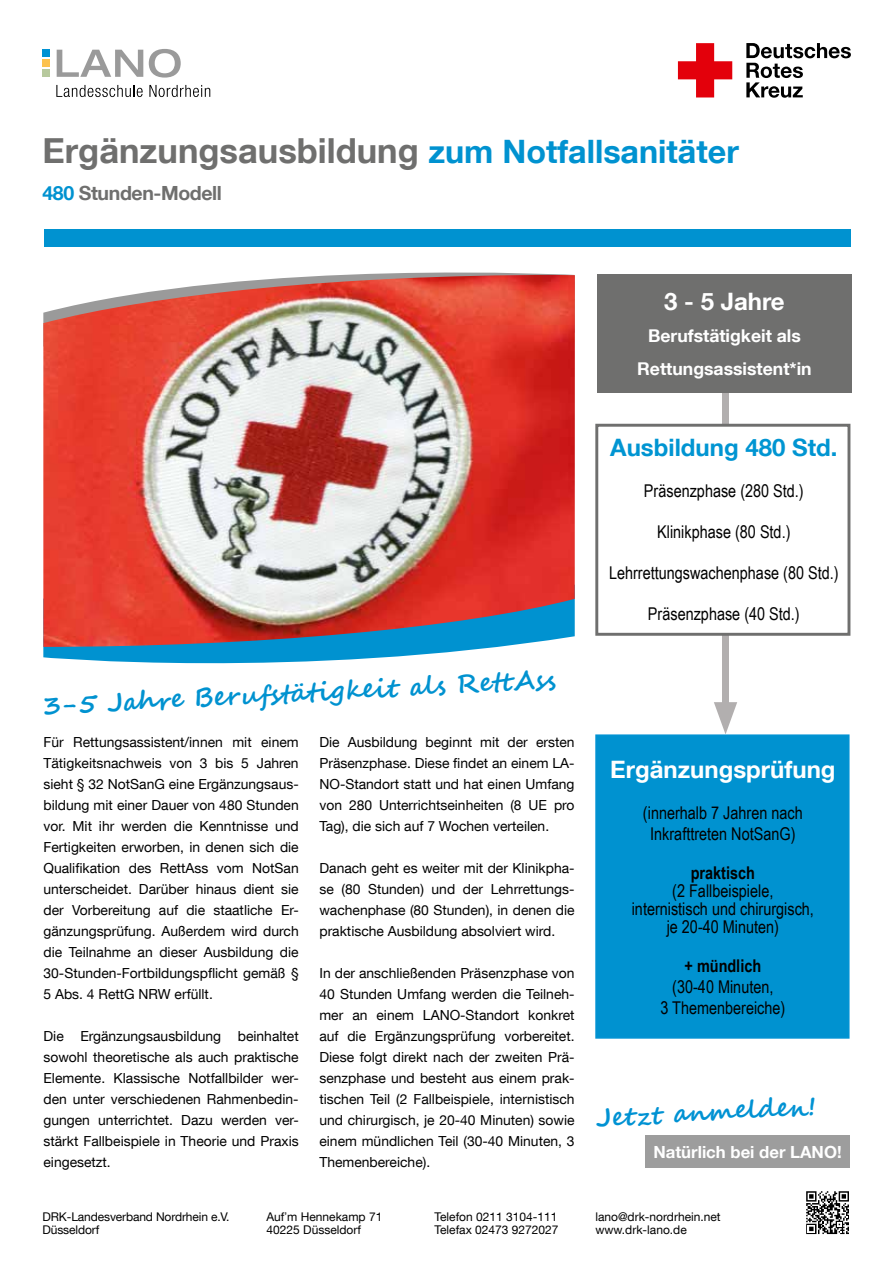
<style>
.page{position:relative;width:893px;height:1263px;background:#fff}
.page>*{position:absolute;margin:0;border:0;box-sizing:border-box;transform-origin:0 0}
.t1{font:700 34.5px "Helvetica Neue LT Com";color:#6f6f6e}
.t2{font:700 25.8px "Segoe Script";color:#0092d0}
.t3{font:700 25.35px "Segoe Script";color:#0092d3}
.t4{font:700 24px "Helvetica Neue LT Com";color:#fff}
.t5{font:700 24px "Helvetica Neue LT Com";color:#0095d2}
.t6{font:700 19.5px "Helvetica Neue LT Com";letter-spacing:-.02em;color:#6f6f6e}
.t7{font:17.55px/21.1px "Arial Narrow";color:#000;text-align:center}
.t8{font:700 17.55px/32.2px "Helvetica Neue LT Com";color:#fff;text-align:center}
.t9{font:700 17.55px "Arial Narrow";color:#000}
.t10{font:700 16.65px "Helvetica Neue";color:#fff}
.t11{font:13.8px/21px "Helvetica Neue LT Com";color:#000;text-align:justify}
.t12{font:12px/13.5px "Helvetica Neue LT Com";color:#000}
.s1{font-size:32.25px;color:#0092d0}
.s2{color:#0092d0}
.s3{font-family:"Arial"}
</style>
<div class="page">
<svg style="left:57px;top:50px;width:86px;height:27px"></svg>
<svg style="left:149px;top:49px;width:32px;height:29px"></svg>
<svg style="left:56px;top:85px;width:87px;height:12px"></svg>
<svg style="left:149px;top:85px;width:61px;height:12px"></svg>
<div style="left:43px;top:59px;width:7px;height:8px;background:#fcc24e"></div>
<div style="left:43px;top:50px;width:7px;height:7px;background:#0092d3"></div>
<div style="left:43px;top:69px;width:7px;height:8px;background:#b7c99d"></div>
<svg style="left:678px;top:43px;width:54px;height:54px"></svg>
<svg style="left:746px;top:43px;width:105px;height:55px"></svg>
<div style="left:44px;top:230px;width:806px;height:17px;background:#0092d0"></div>
<svg style="left:806px;top:1234px;width:43px;height:1px"></svg>
<svg style="left:806px;top:1191px;width:43px;height:43px"></svg>
<svg style="left:343px;top:272px;width:231px;height:3px"></svg>
<svg style="left:43px;top:647px;width:454px;height:17px;fill:#0092d0"></svg>
<img style="left:43px;top:275px;width:532px;height:372px">
<div style="left:645px;top:1136px;width:204px;height:32px;background:#9d9d9d"></div>
<div style="left:595px;top:734px;width:254px;height:305px;background:#0092d0;border:2px solid #0092d3"></div>
<svg style="left:714px;top:702px;width:23px;height:32px"></svg>
<div style="left:722px;top:373px;width:7px;height:329px;background:#b2afaf"></div>
<div style="left:597px;top:275px;width:255px;height:118px;background:#6f6f6e"></div>
<div style="left:595px;top:424px;width:255px;height:212px;background:#fff;border:3px solid #6f6f6e"></div>
<h1 class="t1" style="left:43px;top:129px;width:698px">Ergänzungsausbildung <span class="s1">zum Notfallsanitäter</span></h1>
<h3 class="t6" style="left:43px;top:180px;width:181px"><span class="s2">480</span> Stunden-Modell</h3>
<h3 class="t4" style="left:664px;top:286px;width:122px">3 - 5 Jahre</h3>
<p class="t8" style="left:637px;top:320px;width:176px">Berufstätigkeit als<br>Rettungsassistent*in</p>
<h2 class="t2" style="left:41px;top:685px;width:516px;rotate:-3deg">3-5 Jahre Berufstätigkeit als Rett Ass</h2>
<p class="t11" style="left:44px;top:731px;width:257px">Für Rettungsassistent/innen mit einem Tätigkeitsnachweis von 3 bis 5 Jahren sieht § 32 NotSanG eine Ergänzungsaus&shy;bildung mit einer Dauer von 480 Stunden vor. Mit ihr werden die Kenntnisse und Fertigkeiten erworben, in denen sich die Qualifikation des RettAss vom NotSan unterscheidet. Darüber hinaus dient sie der Vorbereitung auf die staatliche Er&shy;gänzungsprüfung. Außerdem wird durch die Teilnahme an dieser Ausbildung die 30-Stunden-Fortbildungspflicht gemäß § 5 Abs. 4 RettG NRW erfüllt.</p>
<p class="t11" style="left:44px;top:1025px;width:257px">Die Ergänzungsausbildung beinhaltet sowohl theoretische als auch praktische Elemente. Klassische Notfallbilder wer&shy;den unter verschiedenen Rahmenbedin&shy;gungen unterrichtet. Dazu werden ver&shy;stärkt Fallbeispiele in Theorie und Praxis eingesetzt.</p>
<p class="t11" style="left:319px;top:731px;width:257px">Die Ausbildung beginnt mit der ersten Präsenzphase. Diese findet an einem LA-NO-Standort statt und hat einen Umfang von 280 Unterrichtseinheiten (8 UE pro Tag), die sich auf 7 Wochen verteilen.</p>
<p class="t11" style="left:319px;top:857px;width:257px">Danach geht es weiter mit der Klinikpha&shy;se (80 Stunden) und der Lehrrettungs&shy;wachenphase (80 Stunden), in denen die praktische Ausbildung absolviert wird.</p>
<p class="t11" style="left:319px;top:962px;width:257px">In der anschließenden Präsenzphase von 40 Stunden Umfang werden die Teilneh&shy;mer an einem LANO-Standort konkret auf die Ergänzungsprüfung vorbereitet.<br>Diese folgt direkt nach der zweiten Prä&shy;senzphase und besteht aus einem prak&shy;tischen Teil (2 Fallbeispiele, internistisch und chirurgisch, je 20-40 Minuten) sowie einem mündlichen Teil (30-40 Minuten, 3<br>Themenbereiche).</p>
<p class="t12" style="left:43px;top:1209px;width:189px">DRK-Landesverband Nordrhein e.V.<br>Düsseldorf</p>
<p class="t12" style="left:267px;top:1209px;width:117px">Auf<span class="s3">ʼ</span>m Hennekamp 71<br>40225 Düsseldorf</p>
<p class="t12" style="left:435px;top:1209px;width:125px">Telefon 0211 3104-111<br>Telefax 02473 9272027</p>
<h3 class="t5" style="left:610px;top:432px;width:229px">Ausbildung 480 Std.</h3>
<p class="t7" style="left:644px;top:479px;width:161px">Präsenzphase (280 Std.)</p>
<p class="t7" style="left:657px;top:520px;width:135px">Klinikphase (80 Std.)</p>
<p class="t7" style="left:609px;top:562px;width:231px">Lehrrettungswachenphase (80 Std.)</p>
<p class="t7" style="left:648px;top:603px;width:153px">Präsenzphase (40 Std.)</p>
<h3 class="t4" style="left:610px;top:754px;width:227px">Ergänzungsprüfung</h3>
<p class="t7" style="left:643px;top:801px;width:161px">(innerhalb 7 Jahren nach<br>Inkrafttreten NotSanG)</p>
<p class="t9" style="left:691px;top:859px;width:66px">praktisch</p>
<p class="t7" style="left:632px;top:881px;width:184px;line-height:18px">(2 Fallbeispiele,<br>internistisch und chirurgisch, je 20-40 Minuten)</p>
<p class="t9" style="left:684px;top:953px;width:78px">+ mündlich</p>
<p class="t7" style="left:660px;top:976px;width:126px">(30-40 Minuten,<br>3 Themenbereiche)</p>
<h3 class="t3" style="left:595px;top:1097px;width:222px;rotate:-3deg">Jetzt anmelden!</h3>
<p class="t10" style="left:653px;top:1139px;width:190px">Natürlich bei der LANO!</p>
<p class="t12" style="left:595px;top:1209px;width:127px">lano@drk-nordrhein.net www.drk-lano.de</p>
</div>
